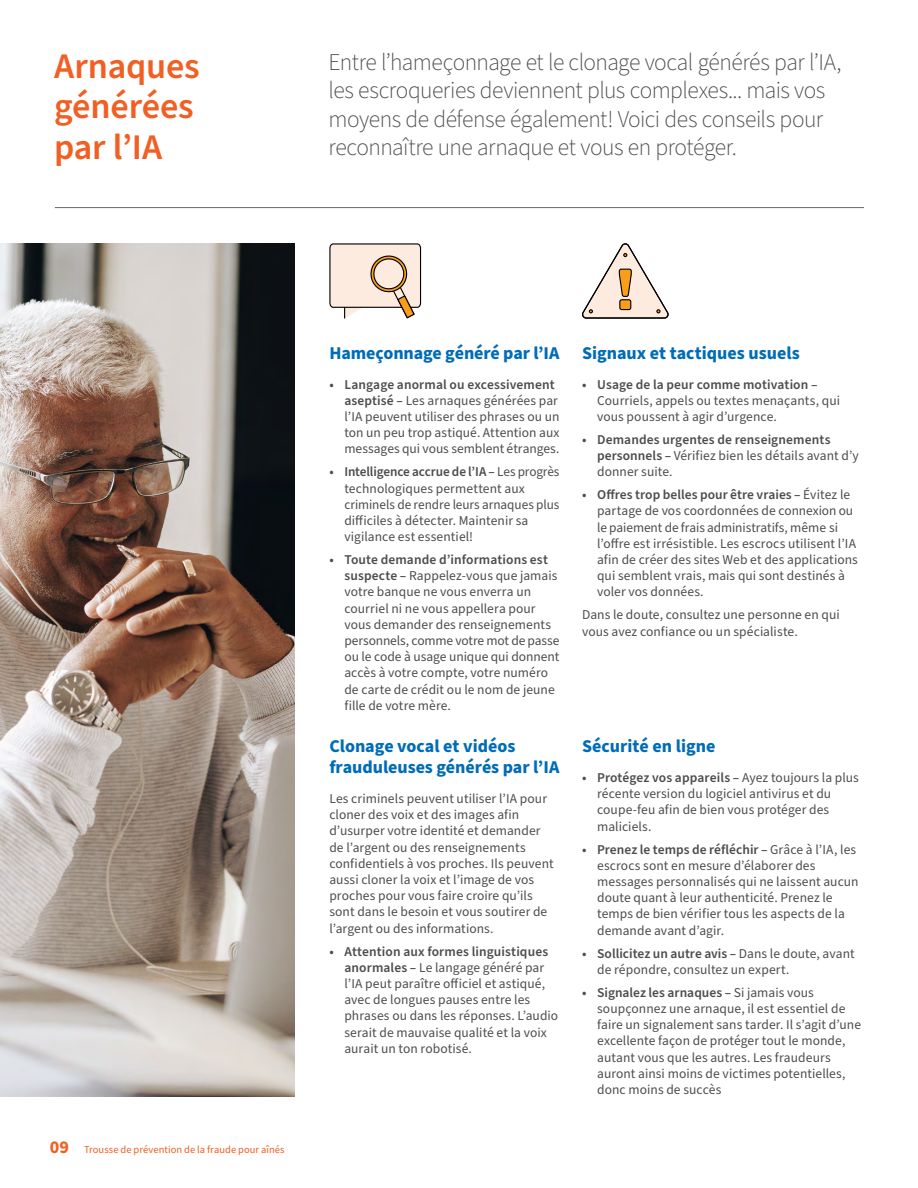
<style>
.page{position:relative;width:918px;height:1188px;background:#fff}
.page>*{position:absolute;margin:0;border:0;box-sizing:border-box;transform-origin:0 0}
.t1{font:600 36px/40.5px "Source Sans Pro";letter-spacing:-.005em;color:#f15f22}
.t2{font:300 24px/28.5px "Source Sans Pro";letter-spacing:-.02em;color:#4d4d4f}
.t3{font:700 18px/21px "Source Sans Pro";letter-spacing:-.005em;color:#006cb7}
.t4{font:13.5px/16.2px "Source Sans Pro";letter-spacing:.005em;color:#4d4d4f}
.t5{font:600 13.5px/16.2px "Source Sans Pro";letter-spacing:.01em;color:#4d4d4f}
.t6{font:10.5px "Source Sans Pro";letter-spacing:.005em;color:#f15f22}
.s1{font-weight:700;font-size:18px}
.s2{font-weight:600}
.s3{font-weight:400}
</style>
<div class="page">
<img style="left:0;top:243px;width:295px;height:854px">
<hr style="left:55px;top:207px;width:809px;height:1px;background:#636466">
<svg style="left:329px;top:243px;width:93px;height:76px;background:#e5d4c5"></svg>
<svg style="left:582px;top:243px;width:87px;height:76px"></svg>
<h1 class="t1" style="left:54px;top:46px;width:147px">Arnaques générées par l’IA</h1>
<h2 class="t2" style="left:328px;top:48px;width:515px">Entre l’hameçonnage et le clonage vocal générés par l’IA, les escroqueries deviennent plus complexes... mais vos moyens de défense également! Voici des conseils pour reconnaître une arnaque et vous en protéger.</h2>
<p class="t6" style="left:50px;top:1143px;width:236px"><span class="s1">09</span> Trousse de prévention de la fraude pour aînés</p>
<h3 class="t3" style="left:329px;top:343px;width:232px">Hameçonnage généré par l’IA</h3>
<p class="t4" style="left:344px;top:376px;width:217px;text-indent:-15px"><span class="s2">• Langage anormal ou excessivement aseptisé –</span> Les arnaques générées par l’IA peuvent utiliser des phrases ou un ton un peu trop astiqué. Attention aux messages qui vous semblent étranges.</p>
<p class="t4" style="left:344px;top:464px;width:217px;text-indent:-15px"><span class="s2">• Intelligence accrue de l’IA –</span> Les progrès technologiques permettent aux criminels de rendre leurs arnaques plus difficiles à détecter. Maintenir sa vigilance est essentiel!</p>
<p class="t4" style="left:344px;top:552px;width:217px;text-indent:-15px"><span class="s2">• Toute demande d’informations est suspecte –</span> Rappelez-vous que jamais votre banque ne vous enverra un courriel ni ne vous appellera pour vous demander des renseignements personnels, comme votre mot de passe ou le code à usage unique qui donnent accès à votre compte, votre numéro de carte de crédit ou le nom de jeune fille de votre mère.</p>
<h3 class="t3" style="left:329px;top:736px;width:232px">Clonage vocal et vidéos frauduleuses générés par l’IA</h3>
<p class="t4" style="left:329px;top:791px;width:226px">Les criminels peuvent utiliser l’IA pour cloner des voix et des images afin d’usurper votre identité et demander de l’argent ou des renseignements confidentiels à vos proches. Ils peuvent aussi cloner la voix et l’image de vos proches pour vous faire croire qu’ils sont dans le besoin et vous soutirer de l’argent ou des informations.</p>
<p class="t4" style="left:344px;top:943px;width:215px;text-indent:-15px"><span class="s2">• Attention aux formes linguistiques anormales –</span> Le langage généré par l’IA peut paraître officiel et astiqué, avec de longues pauses entre les phrases ou dans les réponses. L’audio serait de mauvaise qualité et la voix aurait un ton robotisé.</p>
<h3 class="t3" style="left:582px;top:343px;width:219px">Signaux et tactiques usuels</h3>
<p class="t5" style="left:582px;top:376px;width:237px">• Usage de la peur comme motivation –</p>
<p class="t4" style="left:597px;top:393px;width:244px">Courriels, appels ou textes menaçants, qui vous poussent à agir d’urgence.</p>
<p class="t5" style="left:597px;top:432px;width:263px;text-indent:-15px">• Demandes urgentes de renseignements personnels – <span class="s3">Vérifiez bien les détails avant d’y donner suite.</span></p>
<p class="t4" style="left:597px;top:487px;width:262px;text-indent:-15px"><span class="s2">• Offres trop belles pour être vraies –</span> Évitez le partage de vos coordonnées de connexion ou le paiement de frais administratifs, même si l’offre est irrésistible. Les escrocs utilisent l’IA afin de créer des sites Web et des applications qui semblent vrais, mais qui sont destinés à voler vos données.</p>
<p class="t4" style="left:582px;top:607px;width:259px">Dans le doute, consultez une personne en qui vous avez confiance ou un spécialiste.</p>
<h3 class="t3" style="left:582px;top:736px;width:135px">Sécurité en ligne</h3>
<p class="t4" style="left:597px;top:770px;width:263px;text-indent:-15px"><span class="s2">• Protégez vos appareils –</span> Ayez toujours la plus récente version du logiciel antivirus et du coupe-feu afin de bien vous protéger des maliciels.</p>
<p class="t4" style="left:597px;top:841px;width:263px;text-indent:-15px"><span class="s2">• Prenez le temps de réfléchir –</span> Grâce à l’IA, les escrocs sont en mesure d’élaborer des messages personnalisés qui ne laissent aucun doute quant à leur authenticité. Prenez le temps de bien vérifier tous les aspects de la demande avant d’agir.</p>
<p class="t4" style="left:597px;top:945px;width:259px;text-indent:-15px"><span class="s2">• Sollicitez un autre avis –</span> Dans le doute, avant de répondre, consultez un expert.</p>
<p class="t4" style="left:597px;top:985px;width:266px;text-indent:-15px"><span class="s2">• Signalez les arnaques –</span> Si jamais vous soupçonnez une arnaque, il est essentiel de faire un signalement sans tarder. Il s’agit d’une excellente façon de protéger tout le monde, autant vous que les autres. Les fraudeurs auront ainsi moins de victimes potentielles, donc moins de succès</p>
</div>
